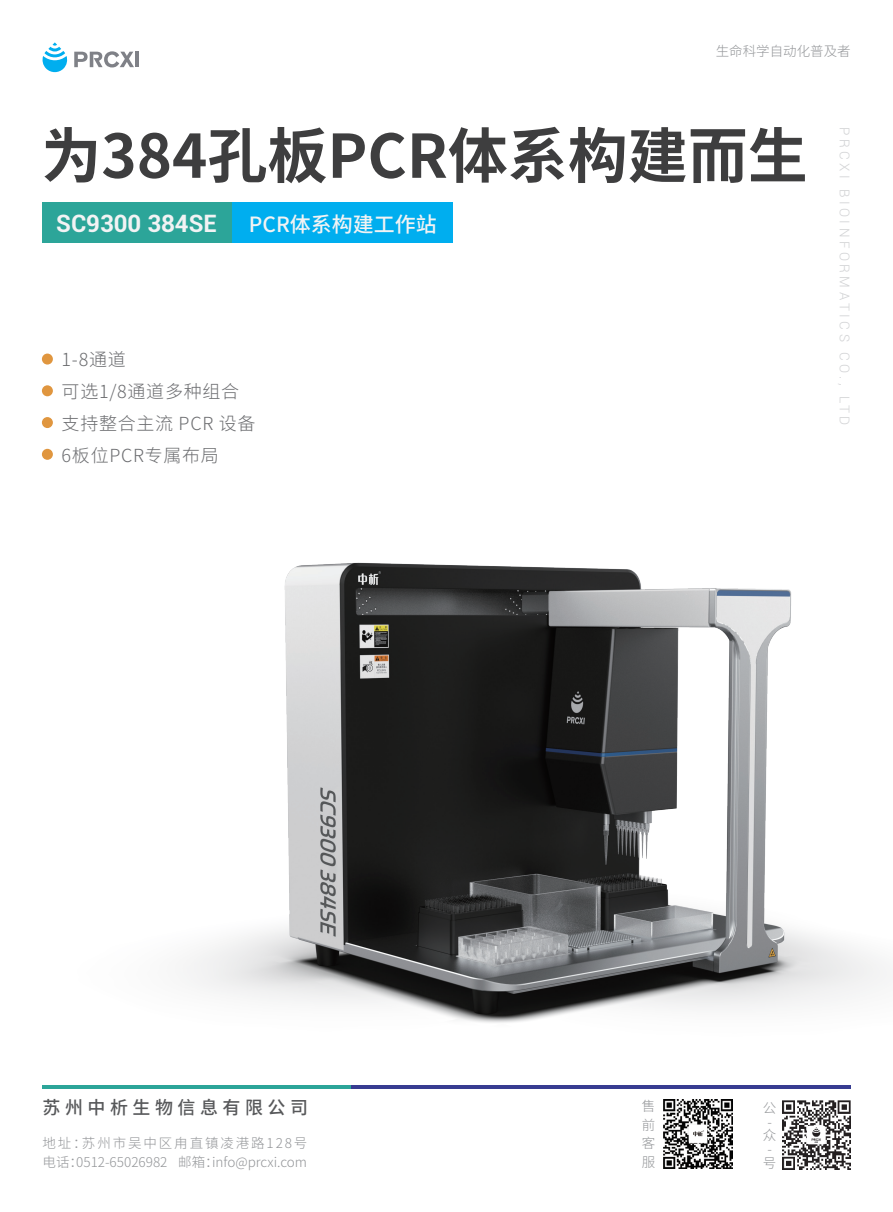
<style>
.page{position:relative;width:893px;height:1212px;background:#fff}
.page>*{position:absolute;margin:0;border:0;box-sizing:border-box;transform-origin:0 0}
.t1{font:700 60px "Source Han Sans CN";color:#3e3e3f}
.t2{font:700 24px "Roboto";color:#f2f3f4}
.t3{font:500 21px "Source Han Sans CN";color:#f2f3f4}
.t4{font:300 18px/31.8px "Source Han Sans CN";letter-spacing:.04em;color:#6c6d70}
.t5{font:500 18px "Source Han Sans CN";letter-spacing:.25em;color:#57585a}
.t6{font:300 13.5px/18.6px "Source Han Sans CN";color:#939598}
.t7{font:300 13.5px "Roboto";letter-spacing:.26em;color:#d1d2d4}
</style>
<div class="page">
<div style="left:43px;top:202px;width:189px;height:41px;background:#2ca599"></div>
<div style="left:232px;top:202px;width:220px;height:41px;background:#00aeef"></div>
<svg style="left:42px;top:42px;width:26px;height:31px"></svg>
<hr style="left:136px;top:52px;width:3px;height:15px;background:#7f8187">
<svg style="left:74px;top:51px;width:60px;height:16px"></svg>
<div style="left:42px;top:354px;width:11px;height:11px;background:#e0963f;border-radius:50%"></div>
<div style="left:42px;top:385px;width:11px;height:11px;background:#e0963f;border-radius:50%"></div>
<div style="left:42px;top:417px;width:11px;height:11px;background:#e0963f;border-radius:50%"></div>
<div style="left:42px;top:449px;width:11px;height:11px;background:#e0963f;border-radius:50%"></div>
<img style="left:782px;top:1101px;width:68px;height:68px">
<img style="left:663px;top:1099px;width:70px;height:69px">
<img style="left:42px;top:562px;width:845px;height:527px">
<p class="t6" style="left:716px;top:41px;width:136px">生命科学自动化普及者</p>
<h1 class="t1" style="left:41px;top:125px;width:768px">为384孔板PCR体系构建而生</h1>
<h2 class="t2" style="left:56px;top:206px;width:162px">SC9300 384SE</h2>
<h3 class="t3" style="left:249px;top:213px;width:189px">PCR体系构建工作站</h3>
<h3 class="t4" style="left:62px;top:344px;width:195px">1-8通道<br>可选1/8通道多种组合支持整合主流 PCR 设备<br>6板位PCR专属布局</h3>
<p class="t7" style="left:854px;top:127px;width:300px;rotate:90deg">PRCXI BIOINFORMATICS CO., LTD</p>
<h3 class="t5" style="left:43px;top:1098px;width:267px">苏州中析生物信息有限公司</h3>
<p class="t6" style="left:43px;top:1133px;width:266px;line-height:19.4px">地址：苏州市吴中区甪直镇凌港路128号电话：0512-65026982 邮箱：info@prcxi.com</p>
<p class="t6" style="left:642px;top:1096px;width:14px;text-align:justify">售前客服</p>
<p class="t6" style="left:763px;top:1094px;width:14px;line-height:27.6px">公众</p>
<p class="t6" style="left:763px;top:1142px;width:14px;line-height:13.8px;text-align:center">-号</p>
</div>
